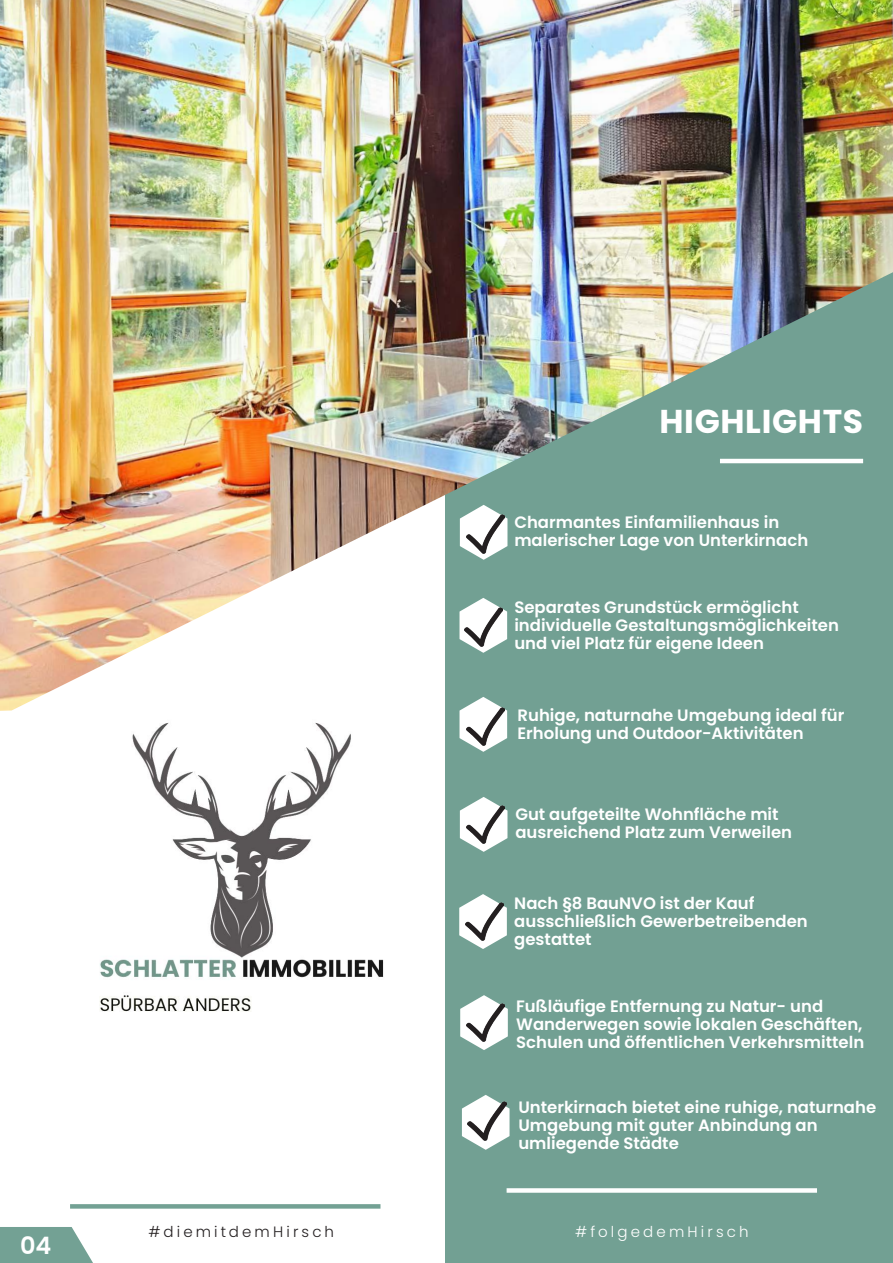
<style>
.page{position:relative;width:893px;height:1263px;background:#fff}
.page>*{position:absolute;margin:0;border:0;box-sizing:border-box;transform-origin:0 0}
.t1{font:700 33px "Poppins";letter-spacing:.02em;color:#fff}
.t2{font:600 24px "Poppins";color:#fff}
.t3{font:600 16.5px/18px "Poppins";color:#fff}
.t4{font:300 15px "Poppins";letter-spacing:.21em;color:#231f20}
.t5{font:300 15px "Poppins";letter-spacing:.21em;color:#fff}
</style>
<div class="page">
<div style="left:445px;top:270px;width:448px;height:993px;background:#72a093"></div>
<div style="left:507px;top:1188px;width:310px;height:5px;background:#fff"></div>
<img style="left:0;top:0;width:892px;height:711px">
<svg style="left:892px;top:0;width:1px;height:273px"></svg>
<svg style="left:460px;top:505px;width:47px;height:55px"></svg>
<img style="left:466px;top:515px;width:39px;height:38px">
<svg style="left:460px;top:995px;width:48px;height:55px"></svg>
<img style="left:466px;top:1003px;width:39px;height:39px">
<svg style="left:0;top:1227px;width:93px;height:36px;background:#82aba0"></svg>
<svg style="left:462px;top:1095px;width:47px;height:55px"></svg>
<img style="left:468px;top:1101px;width:39px;height:39px">
<svg style="left:459px;top:598px;width:48px;height:55px"></svg>
<img style="left:464px;top:608px;width:39px;height:38px">
<svg style="left:460px;top:797px;width:47px;height:55px"></svg>
<img style="left:466px;top:805px;width:39px;height:39px">
<svg style="left:70px;top:1204px;width:310px;height:4px"></svg>
<svg style="left:459px;top:697px;width:48px;height:55px"></svg>
<img style="left:466px;top:707px;width:39px;height:39px">
<svg style="left:459px;top:894px;width:48px;height:55px"></svg>
<img style="left:465px;top:902px;width:39px;height:39px">
<img style="left:100px;top:722px;width:284px;height:290px">
<p class="t2" style="left:20px;top:1231px;width:33px">04</p>
<p class="t1" style="left:659px;top:403px;width:205px">HIGHLIGHTS</p>
<p class="t3" style="left:514px;top:514px;width:295px">Charmantes Einfamilienhaus in malerischer Lage von Unterkirnach</p>
<p class="t3" style="left:514px;top:598px;width:326px">Separates Grundstück ermöglicht individuelle Gestaltungsmöglichkeiten und viel Platz für eigene Ideen</p>
<p class="t3" style="left:517px;top:706px;width:328px">Ruhige, naturnahe Umgebung ideal für<br>Erholung und Outdoor-Aktivitäten</p>
<p class="t3" style="left:515px;top:805px;width:278px">Gut aufgeteilte Wohnfläche mit ausreichend Platz zum Verweilen</p>
<p class="t3" style="left:514px;top:894px;width:295px">Nach §8 BauNVO ist der Kauf ausschließlich Gewerbetreibenden gestattet</p>
<p class="t3" style="left:516px;top:998px;width:350px">Fußläufige Entfernung zu Natur- und<br>Wanderwegen sowie lokalen Geschäften,<br>Schulen und öffentlichen Verkehrsmitteln</p>
<p class="t3" style="left:518px;top:1099px;width:359px">Unterkirnach bietet eine ruhige, naturnahe<br>Umgebung mit guter Anbindung an umliegende Städte</p>
<p class="t4" style="left:149px;top:1223px;width:187px">#diemitdemHirsch</p>
<p class="t5" style="left:575px;top:1223px;width:175px">#folgedemHirsch</p>
</div>
